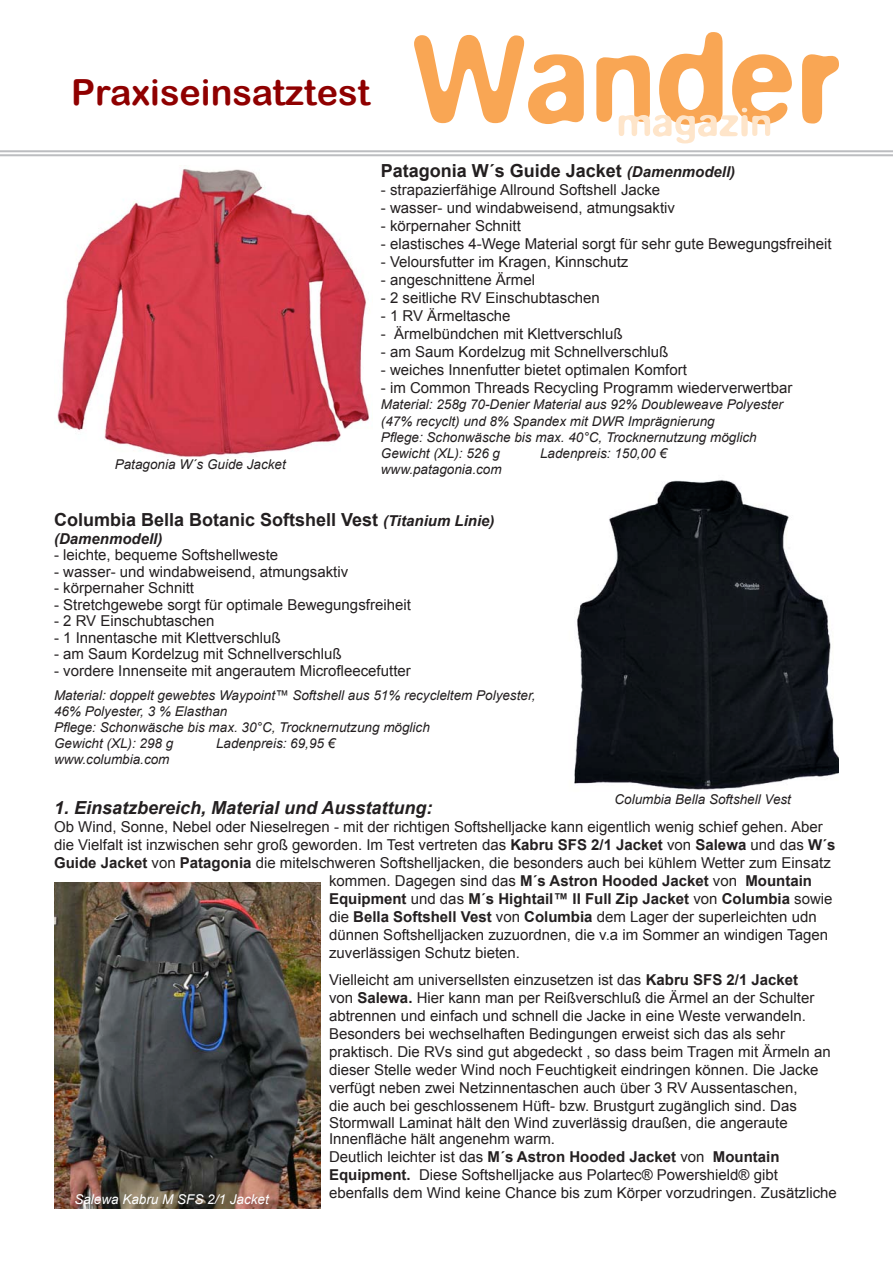
<style>
.page{position:relative;width:893px;height:1263px;background:#fff}
.page>*{position:absolute;margin:0;border:0;box-sizing:border-box;transform-origin:0 0}
.t1{font:36px "Arial Rounded MT Bold";color:#8f0000}
.t2{font:700 18px "Arial";color:#231f20}
.t3{font:italic 700 18px "Arial";color:#231f20}
.t4{font:15px/18px "Arial";color:#231f20}
.t5{font:700 15px "Arial";color:#231f20}
.t6{font:italic 700 15px "Arial";color:#231f20}
.t7{font:italic 13.5px "Arial";color:#231f20}
.t8{font:italic 13.5px "Arial";color:#fff}
.s1{font-style:italic;font-size:15px}
.s2{font-weight:700}
.s3{font-weight:400}
</style>
<div class="page">
<hr style="left:0;top:150px;width:893px;height:2px;background:#bcbdc0">
<hr style="left:0;top:154px;width:893px;height:2px;background:#bcbdc0">
<svg style="left:414px;top:35px;width:170px;height:89px"></svg>
<svg style="left:802px;top:54px;width:37px;height:70px"></svg>
<svg style="left:596px;top:32px;width:196px;height:111px"></svg>
<img style="left:57px;top:169px;width:312px;height:293px">
<img style="left:574px;top:480px;width:265px;height:310px">
<img style="left:54px;top:882px;width:267px;height:327px">
<h1 class="t1" style="left:71px;top:71px;width:301px">Praxiseinsatztest</h1>
<p class="t2" style="left:381px;top:159px;width:356px">Patagonia W´s Guide Jacket <span class="s1">(Damenmodell)</span></p>
<p class="t4" style="left:381px;top:181px;width:281px">- strapazierfähige Allround Softshell Jacke</p>
<p class="t4" style="left:381px;top:199px;width:296px">- wasser- und windabweisend, atmungsaktiv</p>
<p class="t4" style="left:381px;top:217px;width:142px">- körpernaher Schnitt</p>
<p class="t4" style="left:381px;top:235px;width:452px">- elastisches 4-Wege Material sorgt für sehr gute Bewegungsfreiheit</p>
<p class="t4" style="left:381px;top:253px;width:249px">- Veloursfutter im Kragen, Kinnschutz</p>
<p class="t4" style="left:381px;top:271px;width:156px">- angeschnittene Ärmel</p>
<p class="t4" style="left:381px;top:289px;width:220px">- 2 seitliche RV Einschubtaschen</p>
<p class="t4" style="left:381px;top:307px;width:131px">- 1 RV Ärmeltasche</p>
<p class="t4" style="left:381px;top:325px;width:243px">- Ärmelbündchen mit Klettverschluß</p>
<p class="t4" style="left:381px;top:343px;width:289px">- am Saum Kordelzug mit Schnellverschluß</p>
<p class="t4" style="left:381px;top:361px;width:307px">- weiches Innenfutter bietet optimalen Komfort</p>
<p class="t4" style="left:381px;top:379px;width:413px">- im Common Threads Recycling Programm wiederverwertbar</p>
<p class="t7" style="left:381px;top:396px;width:404px">Material: 258g 70-Denier Material aus 92% Doubleweave Polyester</p>
<p class="t7" style="left:381px;top:412px;width:335px">(47% recyclt) und 8% Spandex mit DWR Imprägnierung</p>
<p class="t7" style="left:381px;top:428px;width:377px">Pflege: Schonwäsche bis max. 40°C, Trocknernutzung möglich</p>
<p class="t7" style="left:381px;top:445px;width:121px">Gewicht (XL): 526 g</p>
<p class="t7" style="left:540px;top:445px;width:128px">Ladenpreis: 150,00 €</p>
<p class="t7" style="left:381px;top:461px;width:122px">www.patagonia.com</p>
<p class="t2" style="left:54px;top:508px;width:442px">Columbia Bella Botanic Softshell Vest <span class="s1">(Titanium Linie)</span></p>
<p class="t6" style="left:54px;top:529px;width:110px">(Damenmodell)</p>
<p class="t4" style="left:54px;top:546px;width:226px">- leichte, bequeme Softshellweste</p>
<p class="t4" style="left:54px;top:563px;width:296px">- wasser- und windabweisend, atmungsaktiv</p>
<p class="t4" style="left:54px;top:579px;width:142px">- körpernaher Schnitt</p>
<p class="t4" style="left:54px;top:596px;width:358px">- Stretchgewebe sorgt für optimale Bewegungsfreiheit</p>
<p class="t4" style="left:54px;top:612px;width:162px">- 2 RV Einschubtaschen</p>
<p class="t4" style="left:54px;top:629px;width:228px">- 1 Innentasche mit Klettverschluß</p>
<p class="t4" style="left:54px;top:645px;width:289px">- am Saum Kordelzug mit Schnellverschluß</p>
<p class="t4" style="left:54px;top:662px;width:358px">- vordere Innenseite mit angerautem Microfleecefutter</p>
<p class="t7" style="left:54px;top:686px;width:483px">Material: doppelt gewebtes Waypoint™ Softshell aus 51% recycleltem Polyester,</p>
<p class="t7" style="left:54px;top:702px;width:175px">46% Polyester, 3 % Elasthan</p>
<p class="t7" style="left:54px;top:718px;width:377px">Pflege: Schonwäsche bis max. 30°C, Trocknernutzung möglich</p>
<p class="t7" style="left:54px;top:735px;width:121px">Gewicht (XL): 298 g</p>
<p class="t7" style="left:216px;top:735px;width:121px">Ladenpreis: 69,95 €</p>
<p class="t7" style="left:54px;top:751px;width:117px">www.columbia.com</p>
<p class="t3" style="left:54px;top:796px;width:380px">1. Einsatzbereich, Material und Ausstattung:</p>
<p class="t4" style="left:54px;top:818px;width:770px">Ob Wind, Sonne, Nebel oder Nieselregen - mit der richtigen Softshelljacke kann eigentlich wenig schief gehen. Aber</p>
<p class="t4" style="left:54px;top:836px;width:783px">die Vielfalt ist inzwischen sehr groß geworden. Im Test vertreten das <span class="s2">Kabru SFS 2/1 Jacket</span> von <span class="s2">Salewa</span> und das <span class="s2">W´s</span></p>
<p class="t4" style="left:54px;top:854px;width:778px"><span class="s2">Guide Jacket</span> von <span class="s2">Patagonia</span> die mitelschweren Softshelljacken, die besonders auch bei kühlem Wetter zum Einsatz</p>
<p class="t5" style="left:329px;top:871px;width:484px"><span class="s3">kommen. Dagegen sind das</span> M´s Astron Hooded Jacket <span class="s3">von</span> Mountain</p>
<p class="t5" style="left:329px;top:889px;width:505px">Equipment <span class="s3">und das</span> M´s Hightail™ II Full Zip Jacket <span class="s3">von</span> Columbia <span class="s3">sowie</span></p>
<p class="t4" style="left:329px;top:908px;width:489px">die <span class="s2">Bella Softshell Vest</span> von <span class="s2">Columbia</span> dem Lager der superleichten udn</p>
<p class="t4" style="left:329px;top:926px;width:500px">dünnen Softshelljacken zuzuordnen, die v.a im Sommer an windigen Tagen</p>
<p class="t4" style="left:329px;top:944px;width:192px">zuverlässigen Schutz bieten.</p>
<p class="t4" style="left:329px;top:971px;width:503px">Vielleicht am universellsten einzusetzen ist das <span class="s2">Kabru SFS 2/1 Jacket<br></span>von <span class="s2">Salewa.</span> Hier kann man per Reißverschluß die Ärmel an der Schulter abtrennen und einfach und schnell die Jacke in eine Weste verwandeln.<br>Besonders bei wechselhaften Bedingungen erweist sich das als sehr praktisch. Die RVs sind gut abgedeckt , so dass beim Tragen mit Ärmeln an dieser Stelle weder Wind noch Feuchtigkeit eindringen können. Die Jacke verfügt neben zwei Netzinnentaschen auch über 3 RV Aussentaschen,<br>die auch bei geschlossenem Hüft- bzw. Brustgurt zugänglich sind. Das</p>
<p class="t4" style="left:329px;top:1114px;width:460px;line-height:16.5px">Stormwall Laminat hält den Wind zuverlässig draußen, die angeraute<br>Innenfläche hält angenehm warm.</p>
<p class="t4" style="left:329px;top:1148px;width:509px">Deutlich leichter ist das <span class="s2">M´s Astron Hooded Jacket</span> von <span class="s2">Mountain<br>Equipment.</span> Diese Softshelljacke aus Polartec® Powershield® gibt ebenfalls dem Wind keine Chance bis zum Körper vorzudringen. Zusätzliche</p>
<p class="t7" style="left:115px;top:456px;width:173px">Patagonia W´s Guide Jacket</p>
<p class="t7" style="left:614px;top:791px;width:178px">Columbia Bella Softshell Vest</p>
<p class="t8" style="left:74px;top:1190px;width:196px">Salewa Kabru M SFS 2/1 Jacket</p>
</div>
